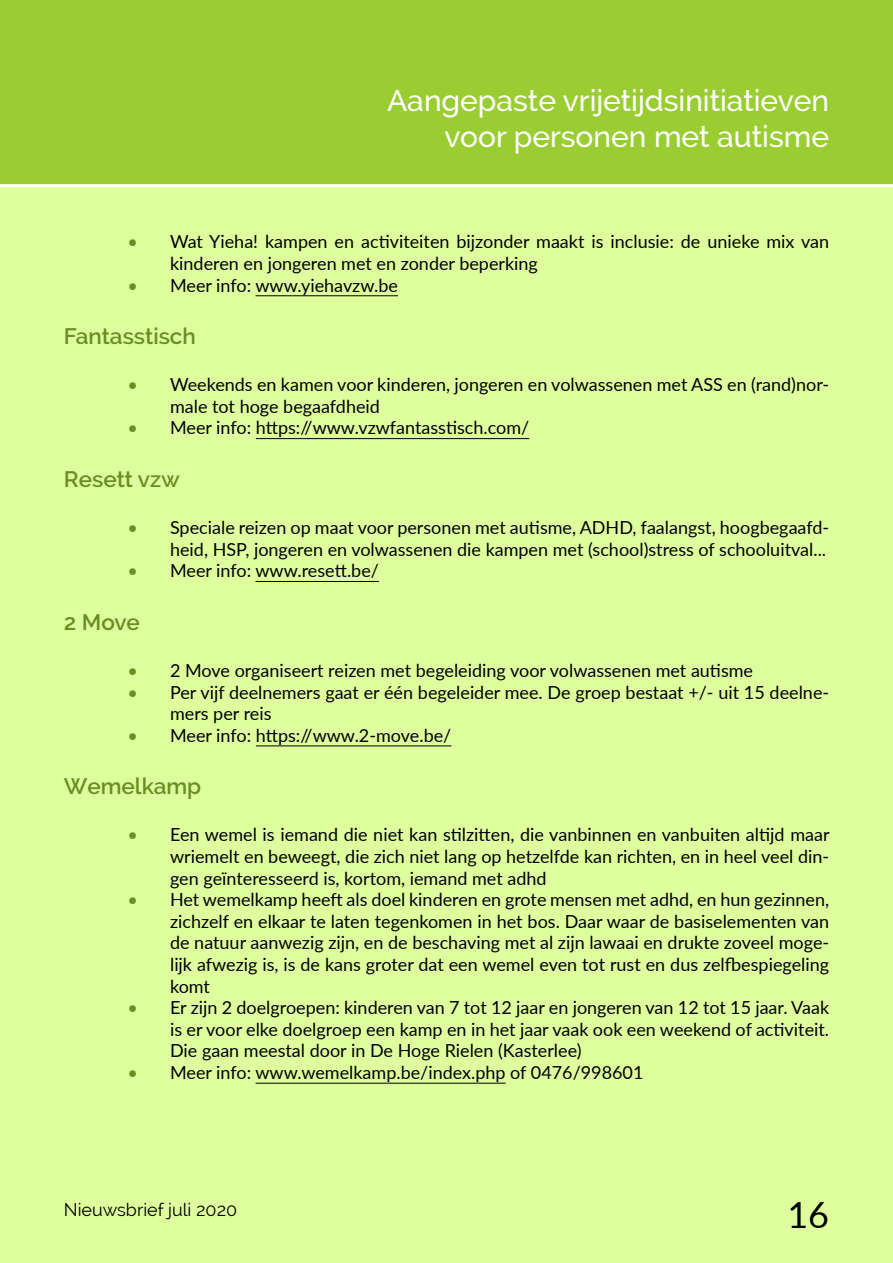
<style>
.page{position:relative;width:893px;height:1263px;background:#dfff9f}
.page>*{position:absolute;margin:0;border:0;box-sizing:border-box;transform-origin:0 0}
.t1{font:36px "Lato";color:#000}
.t2{font:500 30px/36px "Raleway";color:#fff;text-align:right}
.t3{font:600 22.5px "Raleway";color:#6b8e23}
.t4{font:18px/21.6px "Lato";color:#000}
.t5{font:18px "Raleway";color:#000}
.s1{color:#6b8e23}
</style>
<div class="page">
<div style="left:0;top:0;width:893px;height:187px;background:#9acd32"></div>
<hr style="left:255px;top:295px;width:143px;height:1px;background:#000">
<hr style="left:256px;top:438px;width:273px;height:1px;background:#000">
<hr style="left:255px;top:581px;width:124px;height:1px;background:#000">
<hr style="left:256px;top:745px;width:195px;height:1px;background:#000">
<hr style="left:255px;top:1083px;width:251px;height:1px;background:#000">
<h2 class="t2" style="left:387px;top:82px;width:443px">Aangepaste vrijetijdsinitiatieven voor personen met autisme</h2>
<p class="t4" style="left:170px;top:230px;width:661px;text-indent:-43px"><span class="s1">•</span> Wat Yieha! kampen en activiteiten bijzonder maakt is inclusie: de unieke mix van kinderen en jongeren met en zonder beperking</p>
<p class="t4" style="left:128px;top:273px;width:272px"><span class="s1">•</span> Meer info: www.yiehavzw.be</p>
<p class="t3" style="left:64px;top:323px;width:134px">Fantasstisch</p>
<p class="t4" style="left:170px;top:373px;width:661px;text-indent:-43px"><span class="s1">•</span> Weekends en kamen voor kinderen, jongeren en volwassenen met ASS en (rand)nor&shy;male tot hoge begaafdheid</p>
<p class="t4" style="left:128px;top:416px;width:403px"><span class="s1">•</span> Meer info: https://www.vzwfantasstisch.com/</p>
<p class="t3" style="left:64px;top:466px;width:118px">Resett vzw</p>
<p class="t4" style="left:128px;top:516px;width:703px;text-align:right"><span class="s1">•</span> Speciale reizen op maat voor personen met autisme, ADHD, faalangst, hoogbegaafd&shy;heid, HSP, jongeren en volwassenen die kampen met (school)stress of schooluitval...</p>
<p class="t4" style="left:128px;top:559px;width:253px"><span class="s1">•</span> Meer info: www.resett.be/</p>
<p class="t3" style="left:64px;top:609px;width:78px">2 Move</p>
<p class="t4" style="left:128px;top:659px;width:627px"><span class="s1">•</span> 2 Move organiseert reizen met begeleiding voor volwassenen met autisme</p>
<p class="t4" style="left:170px;top:680px;width:661px;text-indent:-43px"><span class="s1">•</span> Per vijf deelnemers gaat er één begeleider mee. De groep bestaat +/- uit 15 deelne&shy;mers per reis</p>
<p class="t4" style="left:128px;top:724px;width:325px"><span class="s1">•</span> Meer info: https://www.2-move.be/</p>
<p class="t3" style="left:64px;top:773px;width:139px">Wemelkamp</p>
<p class="t4" style="left:170px;top:823px;width:661px;text-align:justify;text-indent:-43px"><span class="s1">•</span> Een wemel is iemand die niet kan stilzitten, die vanbinnen en vanbuiten altijd maar wriemelt en beweegt, die zich niet lang op hetzelfde kan richten, en in heel veel din&shy;gen geïnteresseerd is, kortom, iemand met adhd</p>
<p class="t4" style="left:170px;top:888px;width:661px;text-align:justify;text-indent:-43px"><span class="s1">•</span> Het wemelkamp heeft als doel kinderen en grote mensen met adhd, en hun gezinnen, zichzelf en elkaar te laten tegenkomen in het bos. Daar waar de basiselementen van de natuur aanwezig zijn, en de beschaving met al zijn lawaai en drukte zoveel moge&shy;lijk afwezig is, is de kans groter dat een wemel even tot rust en dus zelfbespiegeling komt</p>
<p class="t4" style="left:170px;top:996px;width:661px;text-align:justify;text-indent:-43px"><span class="s1">•</span> Er zijn 2 doelgroepen: kinderen van 7 tot 12 jaar en jongeren van 12 tot 15 jaar. Vaak is er voor elke doelgroep een kamp en in het jaar vaak ook een weekend of activiteit.<br>Die gaan meestal door in De Hoge Rielen (Kasterlee)</p>
<p class="t4" style="left:128px;top:1061px;width:517px"><span class="s1">•</span> Meer info: www.wemelkamp.be/index.php of 0476/998601</p>
<p class="t5" style="left:64px;top:1199px;width:175px">Nieuwsbrief juli 2020</p>
<h1 class="t1" style="left:787px;top:1189px;width:43px">16</h1>
</div>
